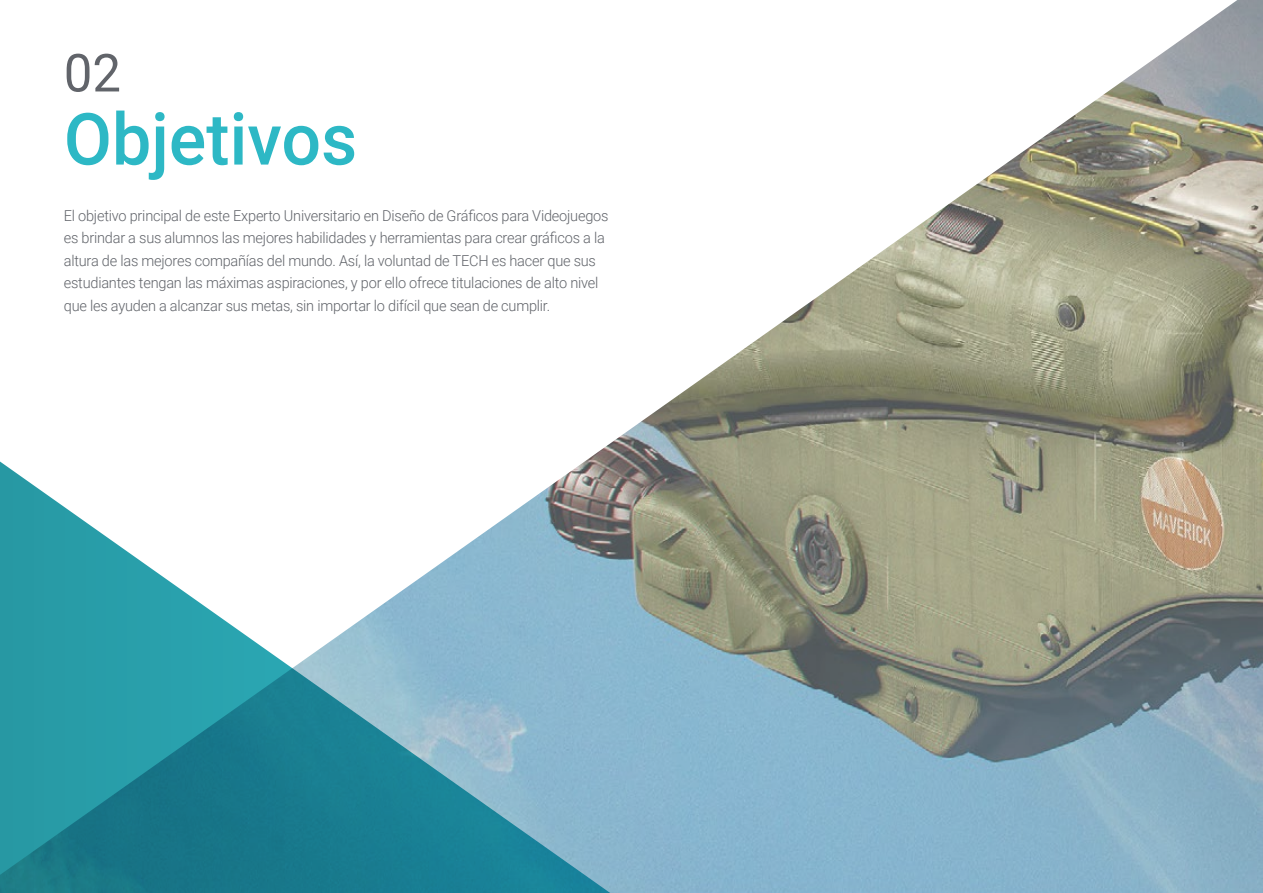
<style>
.page{position:relative;width:1263px;height:893px;background:#fff}
.page>*{position:absolute;margin:0;border:0;box-sizing:border-box;transform-origin:0 0}
.t1{font:500 72px "Roboto";color:#2db8c5}
.t2{font:52.5px "Roboto";color:#61646a}
.t3{font:300 15px/22.5px "Roboto";letter-spacing:-.015em;color:#61646a}
</style>
<div class="page">
<img style="left:606px;top:0;width:657px;height:893px">
<svg style="left:0;top:446px;width:640px;height:447px"></svg>
<h2 class="t2" style="left:64px;top:36px;width:59px">02</h2>
<h1 class="t1" style="left:64px;top:89px;width:295px">Objetivos</h1>
<p class="t3" style="left:64px;top:204px;width:546px">El objetivo principal de este Experto Universitario en Diseño de Gráficos para Videojuegos es brindar a sus alumnos las mejores habilidades y herramientas para crear gráficos a la altura de las mejores compañías del mundo. Así, la voluntad de TECH es hacer que sus estudiantes tengan las máximas aspiraciones, y por ello ofrece titulaciones de alto nivel que les ayuden a alcanzar sus metas, sin importar lo difícil que sean de cumplir.</p>
</div>
